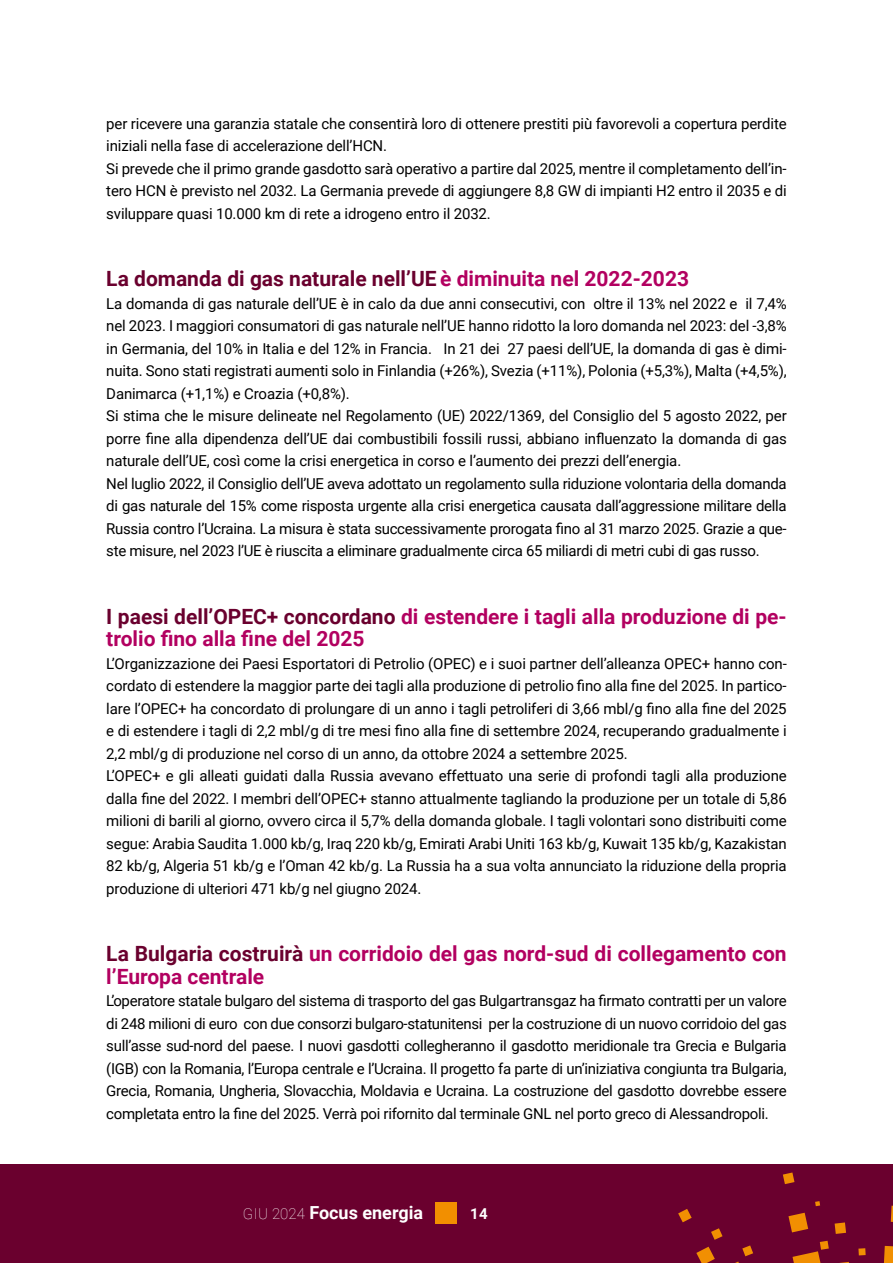
<style>
.page{position:relative;width:893px;height:1263px;background:#fff}
.page>*{position:absolute;margin:0;border:0;box-sizing:border-box;transform-origin:0 0}
.t1{font:700 21px/22.5px "Roboto";color:#b20060}
.t2{font:700 21px "Roboto";color:#6a002e}
.t3{font:700 18px "Roboto";color:#fff}
.t4{font:15px/22.5px "Roboto";letter-spacing:-.01em;color:#000}
.t5{font:700 15px "Roboto";color:#fff}
.s1{color:#b20060}
.s2{color:#6a002e}
.s3{font-weight:100;font-size:15px}
</style>
<div class="page">
<div style="left:0;top:1164px;width:893px;height:99px;background:#6a002e"></div>
<svg style="left:448px;top:1172px;width:445px;height:91px"></svg>
<div style="left:436px;top:1203px;width:21px;height:21px;background:#f28f00"></div>
<p class="t4" style="left:106px;top:112px;width:682px">per ricevere una garanzia statale che consentirà loro di ottenere prestiti più favorevoli a copertura perdite iniziali nella fase di accelerazione dell’HCN.<br>Si prevede che il primo grande gasdotto sarà operativo a partire dal 2025, mentre il completamento dell’in&shy;tero HCN è previsto nel 2032. La Germania prevede di aggiungere 8,8 GW di impianti H2 entro il 2035 e di sviluppare quasi 10.000 km di rete a idrogeno entro il 2032.</p>
<h1 class="t2" style="left:106px;top:264px;width:584px">La domanda di gas naturale nell’UE <span class="s1">è diminuita nel 2022-2023</span></h1>
<p class="t4" style="left:106px;top:292px;width:682px">La domanda di gas naturale dell’UE è in calo da due anni consecutivi, con oltre il 13% nel 2022 e il 7,4% nel 2023. I maggiori consumatori di gas naturale nell’UE hanno ridotto la loro domanda nel 2023: del -3,8% in Germania, del 10% in Italia e del 12% in Francia. In 21 dei 27 paesi dell’UE, la domanda di gas è dimi&shy;nuita. Sono stati registrati aumenti solo in Finlandia (+26%), Svezia (+11%), Polonia (+5,3%), Malta (+4,5%), Danimarca (+1,1%) e Croazia (+0,8%).<br>Si stima che le misure delineate nel Regolamento (UE) 2022/1369, del Consiglio del 5 agosto 2022, per porre fine alla dipendenza dell’UE dai combustibili fossili russi, abbiano influenzato la domanda di gas naturale dell’UE, così come la crisi energetica in corso e l’aumento dei prezzi dell’energia.<br>Nel luglio 2022, il Consiglio dell’UE aveva adottato un regolamento sulla riduzione volontaria della domanda di gas naturale del 15% come risposta urgente alla crisi energetica causata dall’aggressione militare della Russia contro l’Ucraina. La misura è stata successivamente prorogata fino al 31 marzo 2025. Grazie a que&shy;ste misure, nel 2023 l’UE è riuscita a eliminare gradualmente circa 65 miliardi di metri cubi di gas russo.</p>
<h1 class="t1" style="left:106px;top:604px;width:682px"><span class="s2">I paesi dell’OPEC+ concordano</span> di estendere i tagli alla produzione di pe&shy;trolio fino alla fine del 2025</h1>
<p class="t4" style="left:106px;top:652px;width:682px">L’Organizzazione dei Paesi Esportatori di Petrolio (OPEC) e i suoi partner dell’alleanza OPEC+ hanno con&shy;cordato di estendere la maggior parte dei tagli alla produzione di petrolio fino alla fine del 2025. In partico&shy;lare l’OPEC+ ha concordato di prolungare di un anno i tagli petroliferi di 3,66 mbl/g fino alla fine del 2025 e di estendere i tagli di 2,2 mbl/g di tre mesi fino alla fine di settembre 2024, recuperando gradualmente i 2,2 mbl/g di produzione nel corso di un anno, da ottobre 2024 a settembre 2025.<br>L’OPEC+ e gli alleati guidati dalla Russia avevano effettuato una serie di profondi tagli alla produzione dalla fine del 2022. I membri dell’OPEC+ stanno attualmente tagliando la produzione per un totale di 5,86 milioni di barili al giorno, ovvero circa il 5,7% della domanda globale. I tagli volontari sono distribuiti come segue: Arabia Saudita 1.000 kb/g, Iraq 220 kb/g, Emirati Arabi Uniti 163 kb/g, Kuwait 135 kb/g, Kazakistan 82 kb/g, Algeria 51 kb/g e l’Oman 42 kb/g. La Russia ha a sua volta annunciato la riduzione della propria produzione di ulteriori 471 kb/g nel giugno 2024.</p>
<h1 class="t1" style="left:106px;top:942px;width:682px"><span class="s2">La Bulgaria costruirà</span> un corridoio del gas nord-sud di collegamento con l’Europa centrale</h1>
<p class="t4" style="left:106px;top:989px;width:682px;text-align:justify">L’operatore statale bulgaro del sistema di trasporto del gas Bulgartransgaz ha firmato contratti per un valore di 248 milioni di euro con due consorzi bulgaro-statunitensi per la costruzione di un nuovo corridoio del gas sull’asse sud-nord del paese. I nuovi gasdotti collegheranno il gasdotto meridionale tra Grecia e Bulgaria (IGB) con la Romania, l’Europa centrale e l’Ucraina. Il progetto fa parte di un’iniziativa congiunta tra Bulgaria, Grecia, Romania, Ungheria, Slovacchia, Moldavia e Ucraina. La costruzione del gasdotto dovrebbe essere completata entro la fine del 2025. Verrà poi rifornito dal terminale GNL nel porto greco di Alessandropoli.</p>
<p class="t3" style="left:243px;top:1200px;width:182px"><span class="s3">GIU 2024</span> Focus energia</p>
<p class="t5" style="left:470px;top:1203px;width:19px">14</p>
</div>
